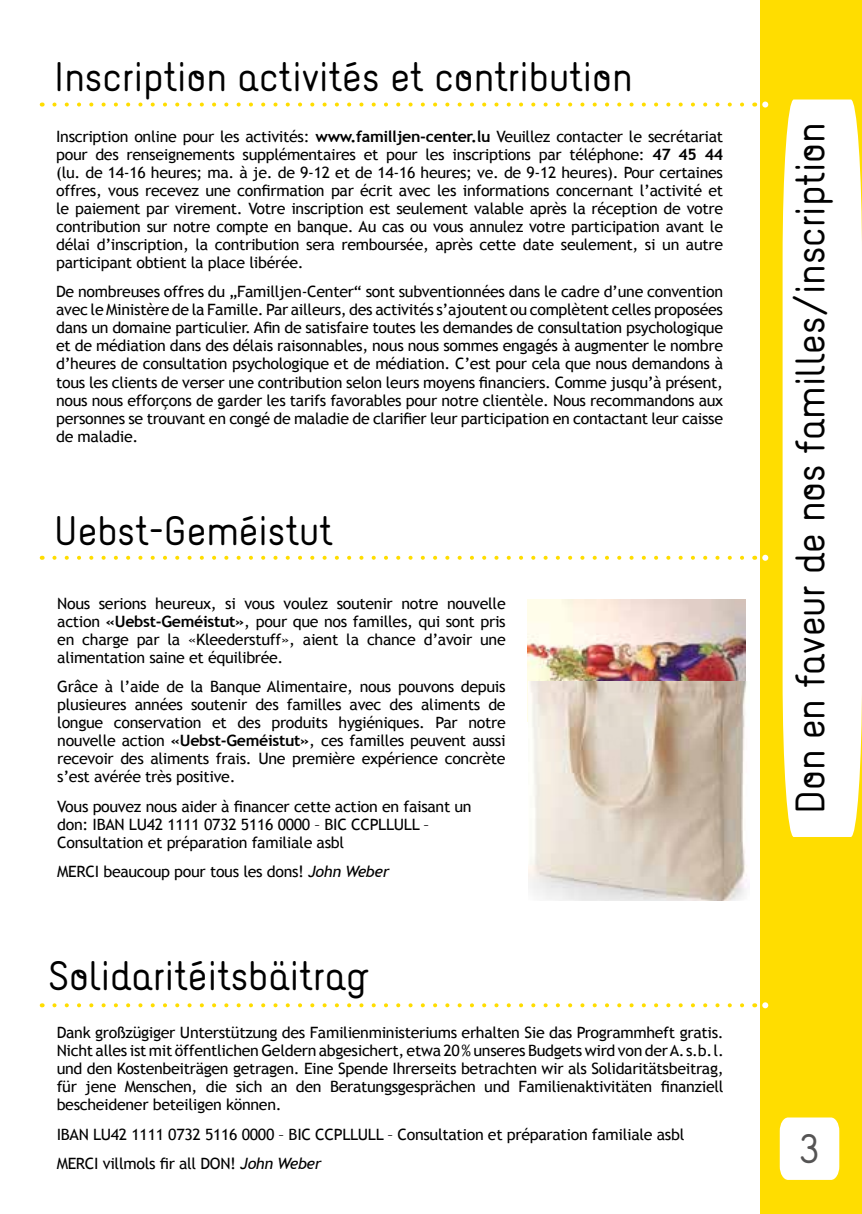
<style>
.page{position:relative;width:862px;height:1214px;background:#fff}
.page>*{position:absolute;margin:0;border:0;box-sizing:border-box;transform-origin:0 0}
.t1{font:36px "Naiv";color:#000}
.t2{font:36px "Naiv";color:#555454}
.t3{font:15.6px/18px "Trebuchet MS";letter-spacing:-.02em;color:#000;text-align:justify}
.s1{font-weight:700}
.s2{font-style:italic}
</style>
<div class="page">
<div style="left:760px;top:0;width:102px;height:1213px;background:#fd0"></div>
<div style="left:780px;top:1117px;width:59px;height:62px;background:#fff"></div>
<div style="left:782px;top:99px;width:80px;height:737px;background:#fff"></div>
<svg style="left:42px;top:102px;width:700px;height:4px"></svg>
<svg style="left:762px;top:101px;width:6px;height:6px"></svg>
<svg style="left:42px;top:555px;width:700px;height:4px"></svg>
<svg style="left:762px;top:554px;width:6px;height:6px"></svg>
<svg style="left:42px;top:1003px;width:700px;height:4px"></svg>
<svg style="left:762px;top:1002px;width:6px;height:6px"></svg>
<img style="left:527px;top:599px;width:218px;height:122px">
<img style="left:529px;top:681px;width:218px;height:219px">
<h1 class="t1" style="left:54px;top:54px;width:580px">Inscription activités et contribution</h1>
<p class="t3" style="left:56px;top:128px;width:668px">Inscription online pour les activités: <span class="s1">www.familljen-center.lu</span> Veuillez contacter le secrétariat pour des renseignements supplémentaires et pour les inscriptions par téléphone: <span class="s1">47 45 44 </span>(lu. de 14-16 heures; ma. à je. de 9-12 et de 14-16 heures; ve. de 9-12 heures). Pour certaines offres, vous recevez une confirmation par écrit avec les informations concernant l’activité et le paiement par virement. Votre inscription est seulement valable après la réception de votre contribution sur notre compte en banque. Au cas ou vous annulez votre participation avant le délai d’inscription, la contribution sera remboursée, après cette date seulement, si un autre participant obtient la place libérée.</p>
<p class="t3" style="left:56px;top:283px;width:668px">De nombreuses offres du „Familljen-Center“ sont subventionnées dans le cadre d’une convention avec le Ministère de la Famille. Par ailleurs, des activités s’ajoutent ou complètent celles proposées dans un domaine particulier. Afin de satisfaire toutes les demandes de consultation psychologique et de médiation dans des délais raisonnables, nous nous sommes engagés à augmenter le nombre d’heures de consultation psychologique et de médiation. C’est pour cela que nous demandons à tous les clients de verser une contribution selon leurs moyens financiers. Comme jusqu’à présent, nous nous efforçons de garder les tarifs favorables pour notre clientèle. Nous recommandons aux personnes se trouvant en congé de maladie de clarifier leur participation en contactant leur caisse de maladie.</p>
<h1 class="t1" style="left:54px;top:507px;width:281px">Uebst-Geméistut</h1>
<p class="t3" style="left:57px;top:594px;width:450px">Nous serions heureux, si vous voulez soutenir notre nouvelle action <span class="s1">«Uebst-Geméistut»</span>, pour que nos familles, qui sont pris en charge par la «Kleederstuff», aient la chance d’avoir une alimentation saine et équilibrée.</p>
<p class="t3" style="left:57px;top:677px;width:450px">Grâce à l’aide de la Banque Alimentaire, nous pouvons depuis plusieures années soutenir des familles avec des aliments de longue conservation et des produits hygiéniques. Par notre nouvelle action <span class="s1">«Uebst-Geméistut»</span>, ces familles peuvent aussi recevoir des aliments frais. Une première expérience concrète s’est avérée très positive.</p>
<p class="t3" style="left:57px;top:797px;width:416px;text-align:left">Vous pouvez nous aider à financer cette action en faisant un don: IBAN LU42 1111 0732 5116 0000 – BIC CCPLLULL –<br>Consultation et préparation familiale asbl</p>
<p class="t3" style="left:57px;top:862px;width:334px">MERCI beaucoup pour tous les dons! <span class="s2">John Weber</span></p>
<h1 class="t1" style="left:48px;top:952px;width:322px">Solidaritéitsbäitrag</h1>
<p class="t3" style="left:57px;top:1023px;width:668px">Dank großzügiger Unterstützung des Familienministeriums erhalten Sie das Programmheft gratis.<br>Nicht alles ist mit öffentlichen Geldern abgesichert, etwa 20% unseres Budgets wird von der A.s.b.l. und den Kostenbeiträgen getragen. Eine Spende Ihrerseits betrachten wir als Solidaritätsbeitrag, für jene Menschen, die sich an den Beratungsgesprächen und Familienaktivitäten finanziell bescheidener beteiligen können.</p>
<p class="t3" style="left:57px;top:1119px;width:629px;line-height:29.4px">IBAN LU42 1111 0732 5116 0000 – BIC CCPLLULL – Consultation et préparation familiale asbl<br>MERCI villmols fir all DON! <span class="s2">John Weber</span></p>
<h1 class="t1" style="left:787px;top:814px;width:693px;rotate:-90deg">Don en faveur de nos familles/inscription</h1>
<h1 class="t2" style="left:799px;top:1125px;width:22px">3</h1>
</div>
